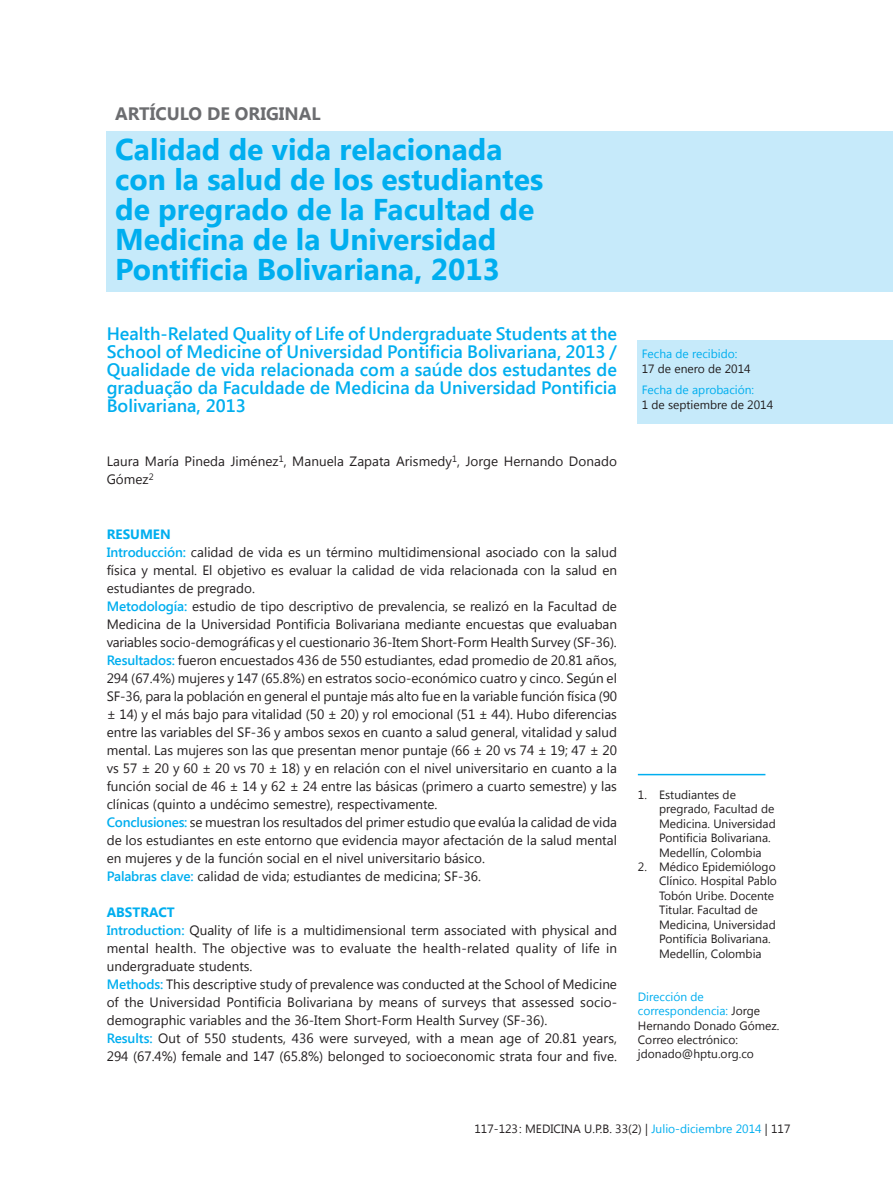
<style>
.page{position:relative;width:893px;height:1191px;background:#fff}
.page>*{position:absolute;margin:0;border:0;box-sizing:border-box;transform-origin:0 0}
._4_titulo_articulo{font:700 30px/30px "Segoe UI";color:#00aeef}
._5_titulo_articulo_i{font:600 18px/18px "Segoe UI";color:#00aeef;text-align:justify}
._3_seccion{font:700 18px "Segoe UI";color:#6c6d70}
._6_resumen_y_claves{font:13.5px/18px "Segoe UI";color:#231f20;text-align:justify}
._6_resumen_y_claves-2{font:700 13.5px "Segoe UI";color:#00aeef}
._2_pie_de_pagina_y_r{font:12px/14.4px "Segoe UI";color:#231f20}
._2_corrido{font:12px "Segoe UI";color:#231f20}
._2_pie_de_pagina_y_r-2{font:12px "Segoe UI";color:#00aeef}
.s1{font-weight:600;color:#00aeef}
.s2{color:#00aeef}
</style>
<div class="page">
<div style="left:106px;top:131px;width:787px;height:160px;background:#c6eafa"></div>
<div style="left:638px;top:340px;width:255px;height:84px;background:#c6eafa"></div>
<hr style="left:638px;top:774px;width:127px;height:1px;background:#00aeef">
<p class="_3_seccion" style="left:115px;top:101px;width:207px">ARTÍCULO DE ORIGINAL</p>
<p class="_4_titulo_articulo" style="left:115px;top:133px;width:430px">Calidad de vida relacionada con la salud de los estudiantes de pregrado de la Facultad de<br>Medicina de la Universidad<br>Pontificia Bolivariana, 2013</p>
<p class="_5_titulo_articulo_i" style="left:107px;top:324px;width:512px">Health-Related Quality of Life of Undergraduate Students at the School of Medicine of Universidad Pontificia Bolivariana, 2013 / Qualidade de vida relacionada com a saúde dos estudantes de graduação da Faculdade de Medicina da Universidad Pontificia Bolivariana, 2013</p>
<p class="_6_resumen_y_claves" style="left:107px;top:452px;width:512px">Laura María Pineda Jiménez<sup>1</sup>, Manuela Zapata Arismedy<sup>1</sup>, Jorge Hernando Donado<br>Gómez<sup>2</sup></p>
<p class="_6_resumen_y_claves-2" style="left:107px;top:524px;width:66px">RESUMEN</p>
<p class="_6_resumen_y_claves" style="left:107px;top:542px;width:512px"><span class="s1">Introducción:</span> calidad de vida es un término multidimensional asociado con la salud física y mental. El objetivo es evaluar la calidad de vida relacionada con la salud en estudiantes de pregrado.</p>
<p class="_6_resumen_y_claves" style="left:107px;top:596px;width:512px"><span class="s1">Metodología:</span> estudio de tipo descriptivo de prevalencia, se realizó en la Facultad de Medicina de la Universidad Pontificia Bolivariana mediante encuestas que evaluaban variables socio-demográficas y el cuestionario 36-Item Short-Form Health Survey (SF-36).</p>
<p class="_6_resumen_y_claves" style="left:107px;top:650px;width:512px"><span class="s1">Resultados:</span> fueron encuestados 436 de 550 estudiantes, edad promedio de 20.81 años, 294 (67.4%) mujeres y 147 (65.8%) en estratos socio-económico cuatro y cinco. Según el SF-36, para la población en general el puntaje más alto fue en la variable función física (90 ± 14) y el más bajo para vitalidad (50 ± 20) y rol emocional (51 ± 44). Hubo diferencias entre las variables del SF-36 y ambos sexos en cuanto a salud general, vitalidad y salud mental. Las mujeres son las que presentan menor puntaje (66 ± 20 vs 74 ± 19; 47 ± 20 vs 57 ± 20 y 60 ± 20 vs 70 ± 18) y en relación con el nivel universitario en cuanto a la función social de 46 ± 14 y 62 ± 24 entre las básicas (primero a cuarto semestre) y las clínicas (quinto a undécimo semestre), respectivamente.</p>
<p class="_6_resumen_y_claves" style="left:107px;top:812px;width:512px"><span class="s1">Conclusiones:</span> se muestran los resultados del primer estudio que evalúa la calidad de vida de los estudiantes en este entorno que evidencia mayor afectación de la salud mental en mujeres y de la función social en el nivel universitario básico.</p>
<p class="_6_resumen_y_claves" style="left:107px;top:866px;width:376px"><span class="s1">Palabras clave:</span> calidad de vida; estudiantes de medicina; SF-36.</p>
<p class="_6_resumen_y_claves-2" style="left:107px;top:902px;width:70px">ABSTRACT</p>
<p class="_6_resumen_y_claves" style="left:107px;top:920px;width:512px"><span class="s1">Introduction:</span> Quality of life is a multidimensional term associated with physical and mental health. The objective was to evaluate the health-related quality of life in undergraduate students.</p>
<p class="_6_resumen_y_claves" style="left:107px;top:974px;width:512px"><span class="s1">Methods:</span> This descriptive study of prevalence was conducted at the School of Medicine of the Universidad Pontificia Bolivariana by means of surveys that assessed socio&shy;demographic variables and the 36-Item Short-Form Health Survey (SF-36).</p>
<p class="_6_resumen_y_claves" style="left:107px;top:1028px;width:512px"><span class="s1">Results:</span> Out of 550 students, 436 were surveyed, with a mean age of 20.81 years,<br>294 (67.4%) female and 147 (65.8%) belonged to socioeconomic strata four and five.</p>
<p class="_2_pie_de_pagina_y_r-2" style="left:642px;top:346px;width:97px">Fecha de recibido:</p>
<p class="_2_pie_de_pagina_y_r" style="left:642px;top:361px;width:111px">17 de enero de 2014</p>
<p class="_2_pie_de_pagina_y_r-2" style="left:642px;top:382px;width:114px">Fecha de aprobación:</p>
<p class="_2_pie_de_pagina_y_r" style="left:642px;top:397px;width:133px">1 de septiembre de 2014</p>
<p class="_2_pie_de_pagina_y_r" style="left:659px;top:787px;width:118px;text-indent:-21px">1. Estudiantes de pregrado, Facultad de<br>Medicina. Universidad<br>Pontificia Bolivariana.<br>Medellín, Colombia</p>
<p class="_2_pie_de_pagina_y_r" style="left:659px;top:859px;width:119px;text-indent:-21px">2. Médico Epidemiólogo<br>Clínico. Hospital Pablo<br>Tobón Uribe. Docente<br>Titular. Facultad de<br>Medicina, Universidad<br>Pontifícia Bolivariana.<br>Medellín, Colombia</p>
<p class="_2_pie_de_pagina_y_r" style="left:638px;top:988px;width:143px"><span class="s2">Dirección de correspondencia:</span> Jorge<br>Hernando Donado Gómez.<br>Correo electrónico: jdonado@hptu.org.co</p>
<p class="_2_corrido" style="left:474px;top:1120px;width:317px">117-123: MEDICINA U.P.B. 33(2) | <span class="s2">Julio-diciembre 2014</span> | 117</p>
</div>
